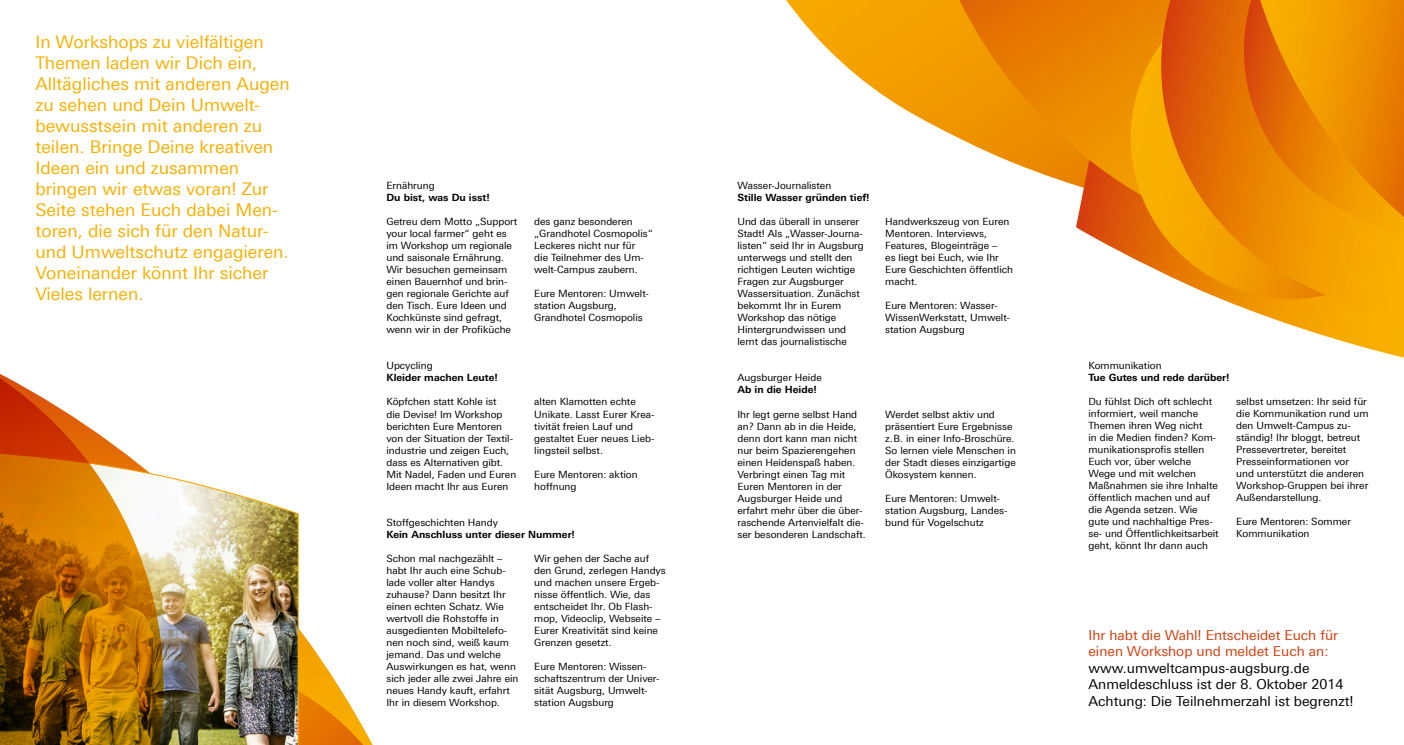
<style>
.page{position:relative;width:1404px;height:745px;background:#fff}
.page>*{position:absolute;margin:0;border:0;box-sizing:border-box;transform-origin:0 0}
.t1{font:17.5px/21px "Univers For Augsburg";color:#f8b000}
.t2{font:13.75px/16.5px "Univers For Augsburg";color:#000}
.t3{font:13.75px/16.5px "Univers For Augsburg";color:#d53d0c}
.t4{font:10px/12px "Univers For Augsburg";color:#000}
.t5{font:700 10px "Univers For Augsburg";color:#000}
</style>
<div class="page">
<svg style="left:786px;top:0;width:173px;height:138px"></svg>
<svg style="left:1285px;top:323px;width:118px;height:34px"></svg>
<svg style="left:959px;top:0;width:157px;height:250px"></svg>
<svg style="left:1116px;top:0;width:29px;height:264px;background:#eb8808"></svg>
<svg style="left:1145px;top:0;width:258px;height:323px;background:#ed9318"></svg>
<svg style="left:1232px;top:0;width:171px;height:236px;background:#eb8601"></svg>
<svg style="left:299px;top:656px;width:64px;height:88px"></svg>
<img style="left:164px;top:476px;width:135px;height:268px">
<svg style="left:0;top:374px;width:164px;height:370px"></svg>
<p class="t1" style="left:35px;top:31px;width:256px">In Workshops zu vielfältigen<br>Themen laden wir Dich ein,<br>Alltägliches mit anderen Augen zu sehen und Dein Umwelt&shy;bewusstsein mit anderen zu teilen. Bringe Deine kreativen<br>Ideen ein und zusammen bringen wir etwas voran! Zur<br>Seite stehen Euch dabei Men&shy;toren, die sich für den Natur&shy;und Umweltschutz engagieren.<br>Voneinander könnt Ihr sicher<br>Vieles lernen.</p>
<p class="t4" style="left:386px;top:179px;width:50px">Ernährung</p>
<p class="t5" style="left:386px;top:191px;width:105px">Du bist, was Du isst!</p>
<p class="t4" style="left:386px;top:215px;width:132px">Getreu dem Motto „Support your local farmer“ geht es im Workshop um regionale und saisonale Ernährung.<br>Wir besuchen gemeinsam einen Bauernhof und brin&shy;gen regionale Gerichte auf den Tisch. Eure Ideen und<br>Kochkünste sind gefragt, wenn wir in der Profiküche</p>
<p class="t4" style="left:534px;top:215px;width:120px">des ganz besonderen „Grandhotel Cosmopolis“<br>Leckeres nicht nur für<br>die Teilnehmer des Um&shy;welt-Campus zaubern.</p>
<p class="t4" style="left:534px;top:287px;width:115px">Eure Mentoren: Umwelt&shy;station Augsburg,<br>Grandhotel Cosmopolis</p>
<p class="t4" style="left:386px;top:359px;width:48px">Upcycling</p>
<p class="t5" style="left:386px;top:371px;width:113px">Kleider machen Leute!</p>
<p class="t4" style="left:386px;top:395px;width:131px">Köpfchen statt Kohle ist<br>die Devise! Im Workshop berichten Eure Mentoren von der Situation der Textil&shy;industrie und zeigen Euch, dass es Alternativen gibt.<br>Mit Nadel, Faden und Euren<br>Ideen macht Ihr aus Euren</p>
<p class="t4" style="left:534px;top:395px;width:121px">alten Klamotten echte<br>Unikate. Lasst Eurer Krea-- tivität freien Lauf und gestaltet Euer neues Lieb&shy;lingsteil selbst.</p>
<p class="t4" style="left:534px;top:467px;width:105px">Eure Mentoren: aktion hoffnung</p>
<p class="t4" style="left:386px;top:515px;width:113px">Stoffgeschichten Handy</p>
<p class="t5" style="left:386px;top:527px;width:190px">Kein Anschluss unter dieser Nummer!</p>
<p class="t4" style="left:386px;top:551px;width:133px">Schon mal nachgezählt – habt Ihr auch eine Schub&shy;lade voller alter Handys zuhause? Dann besitzt Ihr einen echten Schatz. Wie wertvoll die Rohstoffe in ausgedienten Mobiltelefo&shy;nen noch sind, weiß kaum jemand. Das und welche<br>Auswirkungen es hat, wenn sich jeder alle zwei Jahre ein neues Handy kauft, erfahrt<br>Ihr in diesem Workshop.</p>
<p class="t4" style="left:534px;top:551px;width:133px">Wir gehen der Sache auf den Grund, zerlegen Handys und machen unsere Ergeb&shy;nisse öffentlich. Wie, das entscheidet Ihr. Ob Flash&shy;mop, Videoclip, Webseite –<br>Eurer Kreativität sind keine<br>Grenzen gesetzt.</p>
<p class="t4" style="left:534px;top:659px;width:127px">Eure Mentoren: Wissen&shy;schaftszentrum der Univer&shy;sität Augsburg, Umwelt&shy;station Augsburg</p>
<p class="t4" style="left:737px;top:179px;width:95px">Wasser-Journalisten</p>
<p class="t5" style="left:737px;top:191px;width:134px">Stille Wasser gründen tief!</p>
<p class="t4" style="left:737px;top:215px;width:128px">Und das überall in unserer<br>Stadt! Als „Wasser-Journa&shy;listen“ seid Ihr in Augsburg unterwegs und stellt den richtigen Leuten wichtige<br>Fragen zur Augsburger<br>Wassersituation. Zunächst bekommt Ihr in Eurem<br>Workshop das nötige<br>Hintergrundwissen und lernt das journalistische</p>
<p class="t4" style="left:885px;top:215px;width:129px">Handwerkszeug von Euren<br>Mentoren. Interviews,<br>Features, Blogeinträge –<br>es liegt bei Euch, wie Ihr<br>Eure Geschichten öffentlich macht.</p>
<p class="t4" style="left:885px;top:299px;width:126px">Eure Mentoren: Wasser-<br>WissenWerkstatt, Umwelt&shy;station Augsburg</p>
<p class="t4" style="left:737px;top:371px;width:86px">Augsburger Heide</p>
<p class="t5" style="left:737px;top:383px;width:81px">Ab in die Heide!</p>
<p class="t4" style="left:737px;top:407px;width:130px">Ihr legt gerne selbst Hand an? Dann ab in die Heide, denn dort kann man nicht nur beim Spazierengehen einen Heidenspaß haben.<br>Verbringt einen Tag mit<br>Euren Mentoren in der<br>Augsburger Heide und erfahrt mehr über die über&shy;raschende Artenvielfalt die&shy;ser besonderen Landschaft.</p>
<p class="t4" style="left:885px;top:407px;width:132px">Werdet selbst aktiv und präsentiert Eure Ergebnisse z.B. in einer Info-Broschüre.<br>So lernen viele Menschen in der Stadt dieses einzigartige<br>Ökosystem kennen.</p>
<p class="t4" style="left:885px;top:491px;width:124px">Eure Mentoren: Umwelt&shy;station Augsburg, Landes&shy;bund für Vogelschutz</p>
<p class="t4" style="left:1088px;top:359px;width:75px">Kommunikation</p>
<p class="t5" style="left:1088px;top:371px;width:142px">Tue Gutes und rede darüber!</p>
<p class="t4" style="left:1088px;top:395px;width:132px">Du fühlst Dich oft schlecht informiert, weil manche<br>Themen ihren Weg nicht<br>in die Medien finden? Kom&shy;munikationsprofis stellen<br>Euch vor, über welche<br>Wege und mit welchen<br>Maßnahmen sie ihre Inhalte öffentlich machen und auf die Agenda setzen. Wie gute und nachhaltige Pres&shy;se- und Öffentlichkeitsarbeit geht, könnt Ihr dann auch</p>
<p class="t4" style="left:1236px;top:395px;width:134px">selbst umsetzen: Ihr seid für die Kommunikation rund um den Umwelt-Campus zu&shy;ständig! Ihr bloggt, betreut<br>Pressevertreter, bereitet<br>Presseinformationen vor und unterstützt die anderen<br>Workshop-Gruppen bei ihrer<br>Außendarstellung.</p>
<p class="t4" style="left:1236px;top:515px;width:116px">Eure Mentoren: Sommer<br>Kommunikation</p>
<h2 class="t3" style="left:1088px;top:626px;width:251px">Ihr habt die Wahl! Entscheidet Euch für einen Workshop und meldet Euch an:</h2>
<h2 class="t2" style="left:1088px;top:659px;width:266px">www.umweltcampus-augsburg.de<br>Anmeldeschluss ist der 8. Oktober 2014<br>Achtung: Die Teilnehmerzahl ist begrenzt!</h2>
</div>
